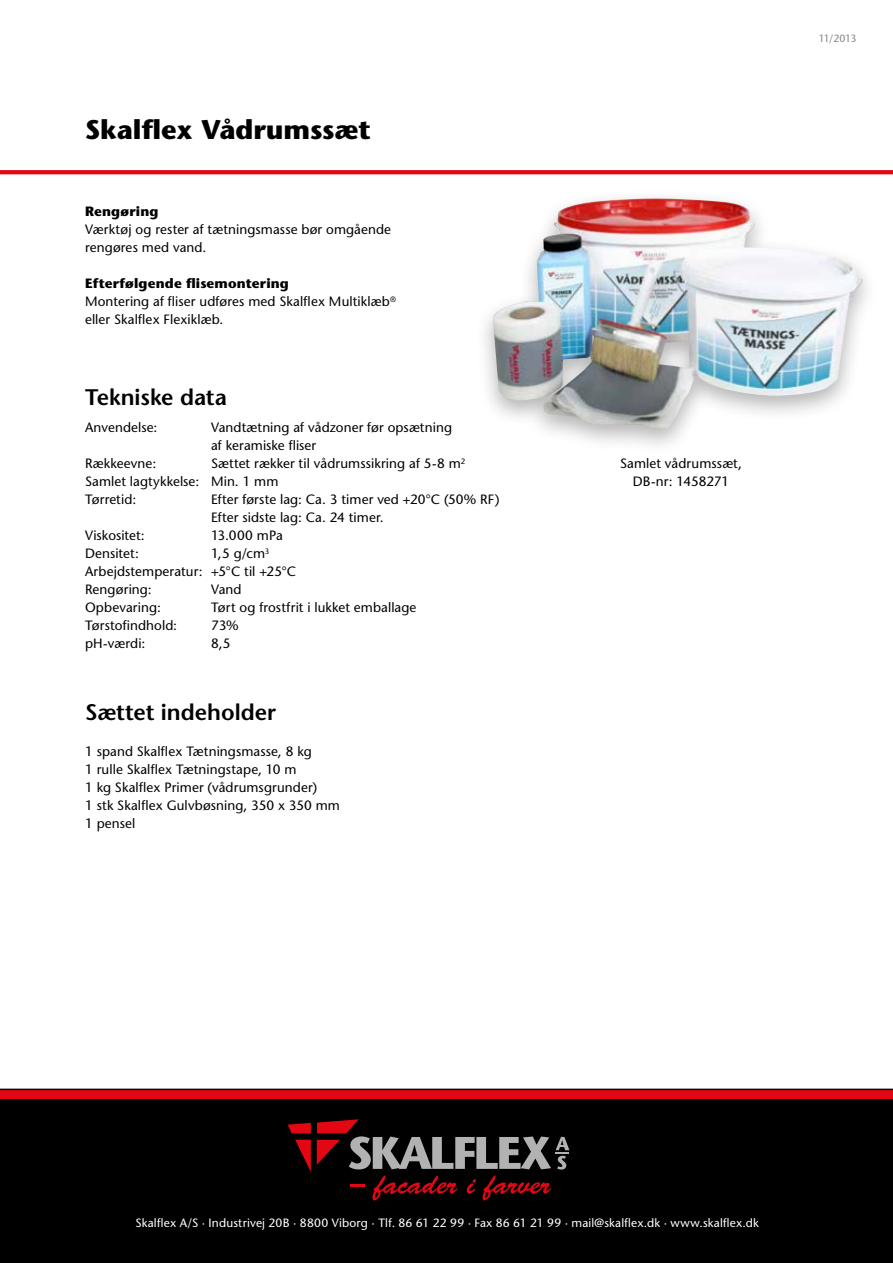
<style>
.page{position:relative;width:893px;height:1263px;background:#fff}
.page>*{position:absolute;margin:0;border:0;box-sizing:border-box;transform-origin:0 0}
.t1{font:700 27px "Stone Sans";color:#000}
.t2{font:600 22.5px "Stone Sans";color:#000}
.t3{font:13.5px/18px "Stone Sans";letter-spacing:.01em;color:#000}
.t4{font:700 13.5px "Stone Sans";letter-spacing:.015em;color:#000}
.t5{font:12px "Stone Sans";letter-spacing:.015em;color:#fff}
.t6{font:10.5px "Stone Sans";letter-spacing:-.05em;color:#878787}
.s1{font-weight:700}
</style>
<div class="page">
<div style="left:0;top:1097px;width:893px;height:166px;background:#000"></div>
<div style="left:0;top:1090px;width:893px;height:9px;background:#e30613"></div>
<svg style="left:288px;top:1123px;width:23px;height:10px"></svg>
<svg style="left:295px;top:1140px;width:16px;height:32px"></svg>
<svg style="left:351px;top:1184px;width:14px;height:2px"></svg>
<svg style="left:372px;top:1175px;width:86px;height:26px"></svg>
<svg style="left:467px;top:1179px;width:9px;height:15px"></svg>
<svg style="left:483px;top:1175px;width:68px;height:26px"></svg>
<svg style="left:317px;top:1119px;width:252px;height:50px"></svg>
<hr style="left:0;top:1089px;width:893px;height:1px;background:#000">
<svg style="left:0;top:170px;width:893px;height:4px;background:#e30b18"></svg>
<div style="left:475px;top:188px;width:405px;height:267px;background:#000;opacity:.3"></div>
<img style="left:493px;top:198px;width:370px;height:231px">
<h1 class="t1" style="left:85px;top:112px;width:287px">Skalflex Vådrumssæt</h1>
<p class="t4" style="left:85px;top:203px;width:75px">Rengøring</p>
<p class="t3" style="left:85px;top:220px;width:308px">Værktøj og rester af tætningsmasse bør omgående rengøres med vand.</p>
<p class="t3" style="left:85px;top:274px;width:312px"><span class="s1">Efterfølgende flisemontering<br></span>Montering af fliser udføres med Skalflex Multiklæb<sup>® </sup>eller Skalflex Flexiklæb.</p>
<h2 class="t2" style="left:85px;top:383px;width:143px">Tekniske data</h2>
<p class="t3" style="left:85px;top:418px;width:74px">Anvendelse:</p>
<p class="t3" style="left:211px;top:418px;width:243px">Vandtætning af vådzoner før opsætning af keramiske fliser</p>
<p class="t3" style="left:85px;top:454px;width:73px">Rækkeevne:</p>
<p class="t3" style="left:85px;top:454px;width:382px;text-indent:126px">Sættet rækker til vådrumssikring af 5-8 m<sup>2<br></sup>Samlet lagtykkelse: Min. 1 mm<br>Tørretid:</p>
<p class="t3" style="left:211px;top:490px;width:290px">Efter første lag: Ca. 3 timer ved +20°C (50% RF)<br>Efter sidste lag: Ca. 24 timer.</p>
<p class="t3" style="left:85px;top:526px;width:61px">Viskositet:</p>
<p class="t3" style="left:211px;top:526px;width:73px">13.000 mPa</p>
<p class="t3" style="left:85px;top:544px;width:55px">Densitet:</p>
<p class="t3" style="left:85px;top:544px;width:213px;text-indent:126px">1,5 g/cm<sup>3<br></sup>Arbejdstemperatur: +5°C til +25°C<br>Rengøring:</p>
<p class="t3" style="left:211px;top:580px;width:32px">Vand</p>
<p class="t3" style="left:85px;top:598px;width:77px">Opbevaring:</p>
<p class="t3" style="left:211px;top:598px;width:207px">Tørt og frostfrit i lukket emballage</p>
<p class="t3" style="left:85px;top:616px;width:94px">Tørstofindhold:</p>
<p class="t3" style="left:211px;top:616px;width:29px">73%</p>
<p class="t3" style="left:85px;top:634px;width:62px">pH-værdi:</p>
<p class="t3" style="left:211px;top:634px;width:21px">8,5</p>
<h2 class="t2" style="left:85px;top:698px;width:193px">Sættet indeholder</h2>
<p class="t3" style="left:85px;top:742px;width:256px">1 spand Skalflex Tætningsmasse, 8 kg<br>1 rulle Skalflex Tætningstape, 10 m<br>1 kg Skalflex Primer (vådrumsgrunder)<br>1 stk Skalflex Gulvbøsning, 350 x 350 mm<br>1 pensel</p>
<p class="t6" style="left:819px;top:32px;width:39px">11/2013</p>
<p class="t3" style="left:620px;top:454px;width:123px;text-align:center">Samlet vådrumssæt,<br>DB-nr: 1458271</p>
<p class="t5" style="left:135px;top:1215px;width:625px">Skalflex A/S · Industrivej 20B · 8800 Viborg · Tlf. 86 61 22 99 · Fax 86 61 21 99 · mail@skalflex.dk · www.skalflex.dk</p>
</div>
